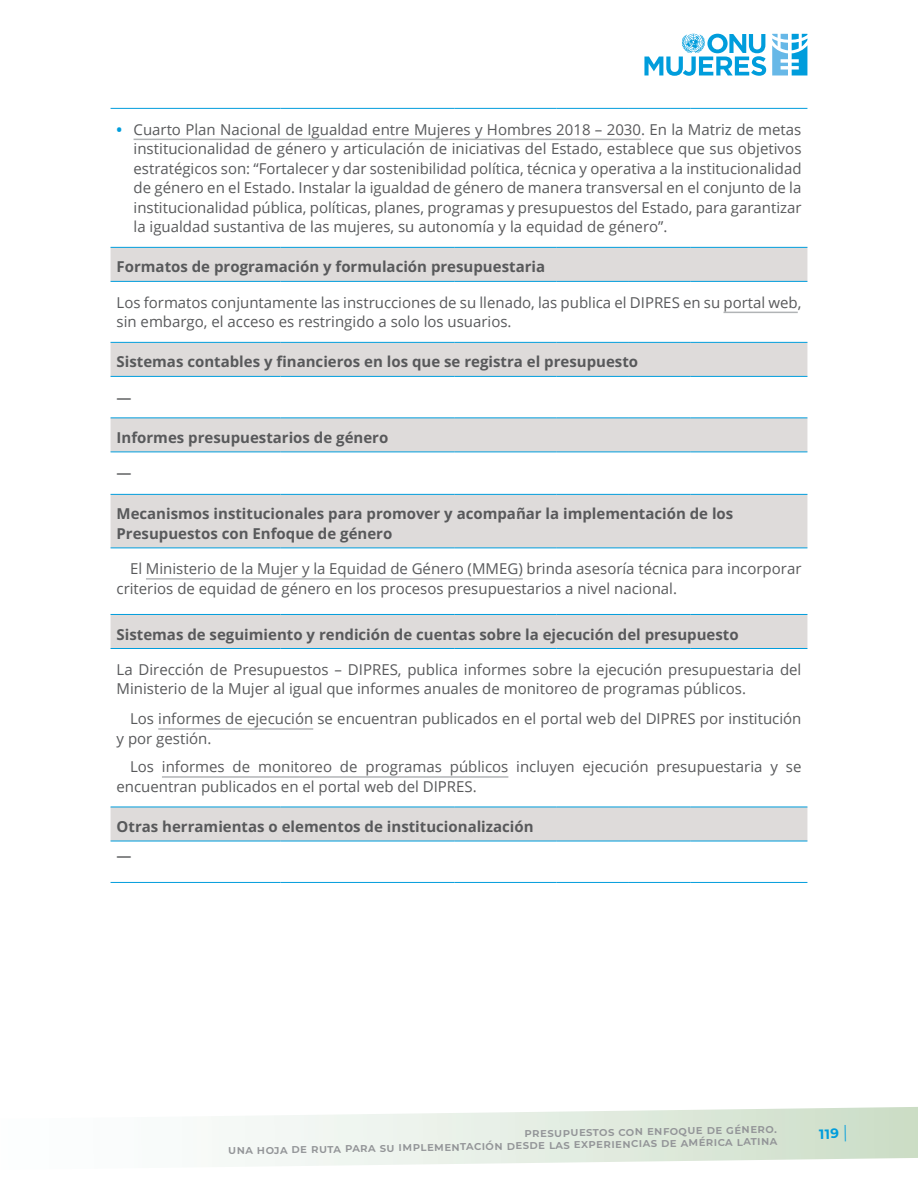
<style>
.page{position:relative;width:918px;height:1188px;background:#fff}
.page>*{position:absolute;margin:0;border:0;box-sizing:border-box;transform-origin:0 0}
.t1{font:15px/19.5px "Open Sans";color:#58595b}
.t2{font:700 15px/19.5px "Open Sans";color:#58595b}
.t3{font:600 15px "Open Sans";color:#58595b}
.t4{font:700 13.5px "Montserrat";color:#009ddc}
.t5{font:600 12px/12px "Montserrat";color:#939598;text-align:right}
.s1{font-weight:700;color:#009ddc}
.s2{font-weight:400;font-size:17.55px}
</style>
<div class="page">
<svg style="left:245px;top:1107px;width:673px;height:59px"></svg>
<svg style="left:644px;top:33px;width:122px;height:43px"></svg>
<svg style="left:772px;top:34px;width:35px;height:41px"></svg>
<svg style="left:111px;top:248px;width:696px;height:593px"></svg>
<hr style="left:111px;top:108px;width:169px;height:1px;background:#009ddc">
<hr style="left:280px;top:108px;width:175px;height:1px;background:#009ddc">
<hr style="left:455px;top:108px;width:102px;height:1px;background:#009ddc">
<hr style="left:557px;top:108px;width:72px;height:1px;background:#009ddc">
<hr style="left:629px;top:108px;width:61px;height:1px;background:#009ddc">
<hr style="left:690px;top:108px;width:117px;height:1px;background:#009ddc">
<hr style="left:111px;top:247px;width:169px;height:1px;background:#009ddc">
<hr style="left:280px;top:247px;width:175px;height:1px;background:#009ddc">
<hr style="left:455px;top:247px;width:102px;height:1px;background:#009ddc">
<hr style="left:557px;top:247px;width:72px;height:1px;background:#009ddc">
<hr style="left:629px;top:247px;width:61px;height:1px;background:#009ddc">
<hr style="left:690px;top:247px;width:117px;height:1px;background:#009ddc">
<hr style="left:111px;top:281px;width:169px;height:1px;background:#009ddc">
<hr style="left:280px;top:281px;width:175px;height:1px;background:#009ddc">
<hr style="left:455px;top:281px;width:102px;height:1px;background:#009ddc">
<hr style="left:557px;top:281px;width:72px;height:1px;background:#009ddc">
<hr style="left:629px;top:281px;width:61px;height:1px;background:#009ddc">
<hr style="left:690px;top:281px;width:117px;height:1px;background:#009ddc">
<hr style="left:111px;top:342px;width:169px;height:1px;background:#009ddc">
<hr style="left:280px;top:342px;width:175px;height:1px;background:#009ddc">
<hr style="left:455px;top:342px;width:102px;height:1px;background:#009ddc">
<hr style="left:557px;top:342px;width:72px;height:1px;background:#009ddc">
<hr style="left:629px;top:342px;width:61px;height:1px;background:#009ddc">
<hr style="left:690px;top:342px;width:117px;height:1px;background:#009ddc">
<hr style="left:111px;top:376px;width:169px;height:1px;background:#009ddc">
<hr style="left:280px;top:376px;width:175px;height:1px;background:#009ddc">
<hr style="left:455px;top:376px;width:102px;height:1px;background:#009ddc">
<hr style="left:557px;top:376px;width:72px;height:1px;background:#009ddc">
<hr style="left:629px;top:376px;width:61px;height:1px;background:#009ddc">
<hr style="left:690px;top:376px;width:117px;height:1px;background:#009ddc">
<hr style="left:111px;top:417px;width:169px;height:1px;background:#009ddc">
<hr style="left:280px;top:417px;width:175px;height:1px;background:#009ddc">
<hr style="left:455px;top:417px;width:102px;height:1px;background:#009ddc">
<hr style="left:557px;top:417px;width:72px;height:1px;background:#009ddc">
<hr style="left:629px;top:417px;width:61px;height:1px;background:#009ddc">
<hr style="left:690px;top:417px;width:117px;height:1px;background:#009ddc">
<hr style="left:111px;top:452px;width:169px;height:1px;background:#009ddc">
<hr style="left:280px;top:452px;width:175px;height:1px;background:#009ddc">
<hr style="left:455px;top:452px;width:102px;height:1px;background:#009ddc">
<hr style="left:557px;top:452px;width:72px;height:1px;background:#009ddc">
<hr style="left:629px;top:452px;width:61px;height:1px;background:#009ddc">
<hr style="left:690px;top:452px;width:117px;height:1px;background:#009ddc">
<hr style="left:111px;top:494px;width:169px;height:1px;background:#009ddc">
<hr style="left:280px;top:494px;width:175px;height:1px;background:#009ddc">
<hr style="left:455px;top:494px;width:102px;height:1px;background:#009ddc">
<hr style="left:557px;top:494px;width:72px;height:1px;background:#009ddc">
<hr style="left:629px;top:494px;width:61px;height:1px;background:#009ddc">
<hr style="left:690px;top:494px;width:117px;height:1px;background:#009ddc">
<hr style="left:111px;top:548px;width:169px;height:1px;background:#009ddc">
<hr style="left:280px;top:548px;width:175px;height:1px;background:#009ddc">
<hr style="left:455px;top:548px;width:102px;height:1px;background:#009ddc">
<hr style="left:557px;top:548px;width:72px;height:1px;background:#009ddc">
<hr style="left:629px;top:548px;width:61px;height:1px;background:#009ddc">
<hr style="left:690px;top:548px;width:117px;height:1px;background:#009ddc">
<hr style="left:111px;top:614px;width:169px;height:1px;background:#009ddc">
<hr style="left:280px;top:614px;width:175px;height:1px;background:#009ddc">
<hr style="left:455px;top:614px;width:102px;height:1px;background:#009ddc">
<hr style="left:557px;top:614px;width:72px;height:1px;background:#009ddc">
<hr style="left:629px;top:614px;width:61px;height:1px;background:#009ddc">
<hr style="left:690px;top:614px;width:117px;height:1px;background:#009ddc">
<hr style="left:111px;top:648px;width:169px;height:1px;background:#009ddc">
<hr style="left:280px;top:648px;width:175px;height:1px;background:#009ddc">
<hr style="left:455px;top:648px;width:102px;height:1px;background:#009ddc">
<hr style="left:557px;top:648px;width:72px;height:1px;background:#009ddc">
<hr style="left:629px;top:648px;width:61px;height:1px;background:#009ddc">
<hr style="left:690px;top:648px;width:117px;height:1px;background:#009ddc">
<hr style="left:111px;top:807px;width:169px;height:1px;background:#009ddc">
<hr style="left:280px;top:807px;width:175px;height:1px;background:#009ddc">
<hr style="left:455px;top:807px;width:102px;height:1px;background:#009ddc">
<hr style="left:557px;top:807px;width:72px;height:1px;background:#009ddc">
<hr style="left:629px;top:807px;width:61px;height:1px;background:#009ddc">
<hr style="left:690px;top:807px;width:117px;height:1px;background:#009ddc">
<hr style="left:111px;top:841px;width:169px;height:1px;background:#009ddc">
<hr style="left:280px;top:841px;width:175px;height:1px;background:#009ddc">
<hr style="left:455px;top:841px;width:102px;height:1px;background:#009ddc">
<hr style="left:557px;top:841px;width:72px;height:1px;background:#009ddc">
<hr style="left:629px;top:841px;width:61px;height:1px;background:#009ddc">
<hr style="left:690px;top:841px;width:117px;height:1px;background:#009ddc">
<hr style="left:111px;top:882px;width:169px;height:1px;background:#009ddc">
<hr style="left:280px;top:882px;width:175px;height:1px;background:#009ddc">
<hr style="left:455px;top:882px;width:102px;height:1px;background:#009ddc">
<hr style="left:557px;top:882px;width:72px;height:1px;background:#009ddc">
<hr style="left:629px;top:882px;width:61px;height:1px;background:#009ddc">
<hr style="left:690px;top:882px;width:117px;height:1px;background:#009ddc">
<hr style="left:134px;top:139px;width:507px;height:1px;background:#b1b4b6">
<hr style="left:723px;top:312px;width:75px;height:1px;background:#b1b4b6">
<hr style="left:146px;top:578px;width:377px;height:2px;background:#b1b4b6">
<hr style="left:158px;top:728px;width:155px;height:2px;background:#b1b4b6">
<hr style="left:162px;top:776px;width:346px;height:2px;background:#b1b4b6">
<p class="t1" style="left:134px;top:119px;width:670px;text-align:justify;text-indent:-17px"><span class="s1">•</span> Cuarto Plan Nacional de Igualdad entre Mujeres y Hombres 2018 – 2030. En la Matriz de metas institucionalidad de género y articulación de iniciativas del Estado, establece que sus objetivos estratégicos son: “Fortalecer y dar sostenibilidad política, técnica y operativa a la institucionalidad de género en el Estado. Instalar la igualdad de género de manera transversal en el conjunto de la institucionalidad pública, políticas, planes, programas y presupuestos del Estado, para garantizar la igualdad sustantiva de las mujeres, su autonomía y la equidad de género”.</p>
<p class="t2" style="left:117px;top:257px;width:430px">Formatos de programación y formulación presupuestaria</p>
<p class="t1" style="left:117px;top:292px;width:686px">Los formatos conjuntamente las instrucciones de su llenado, las publica el DIPRES en su portal web, sin embargo, el acceso es restringido a solo los usuarios.</p>
<p class="t2" style="left:117px;top:352px;width:523px">Sistemas contables y financieros en los que se registra el presupuesto</p>
<p class="t3" style="left:117px;top:387px;width:16px">—</p>
<p class="t2" style="left:117px;top:427px;width:273px">Informes presupuestarios de género</p>
<p class="t3" style="left:117px;top:463px;width:16px">—</p>
<p class="t2" style="left:117px;top:504px;width:618px">Mecanismos institucionales para promover y acompañar la implementación de los<br>Presupuestos con Enfoque de género</p>
<p class="t1" style="left:117px;top:559px;width:686px;text-indent:14px">El Ministerio de la Mujer y la Equidad de Género (MMEG) brinda asesoría técnica para incorporar criterios de equidad de género en los procesos presupuestarios a nivel nacional.</p>
<p class="t2" style="left:117px;top:624px;width:624px">Sistemas de seguimiento y rendición de cuentas sobre la ejecución del presupuesto</p>
<p class="t1" style="left:117px;top:659px;width:686px">La Dirección de Presupuestos – DIPRES, publica informes sobre la ejecución presupuestaria del<br>Ministerio de la Mujer al igual que informes anuales de monitoreo de programas públicos.</p>
<p class="t1" style="left:117px;top:709px;width:686px;text-indent:14px">Los informes de ejecución se encuentran publicados en el portal web del DIPRES por institución y por gestión.</p>
<p class="t1" style="left:117px;top:757px;width:686px;text-indent:14px">Los informes de monitoreo de programas públicos incluyen ejecución presupuestaria y se encuentran publicados en el portal web del DIPRES.</p>
<p class="t2" style="left:117px;top:816px;width:419px">Otras herramientas o elementos de institucionalización</p>
<p class="t3" style="left:117px;top:846px;width:16px">—</p>
<p class="t5" style="left:228px;top:1132px;width:551px;rotate:-1deg">presupuestos con enfoque de género.<br>una hoja de ruta para su implementación desde las experiencias de américa latina</p>
<p class="t4" style="left:819px;top:1125px;width:30px;rotate:-1deg">119 <span class="s2">|</span></p>
</div>
